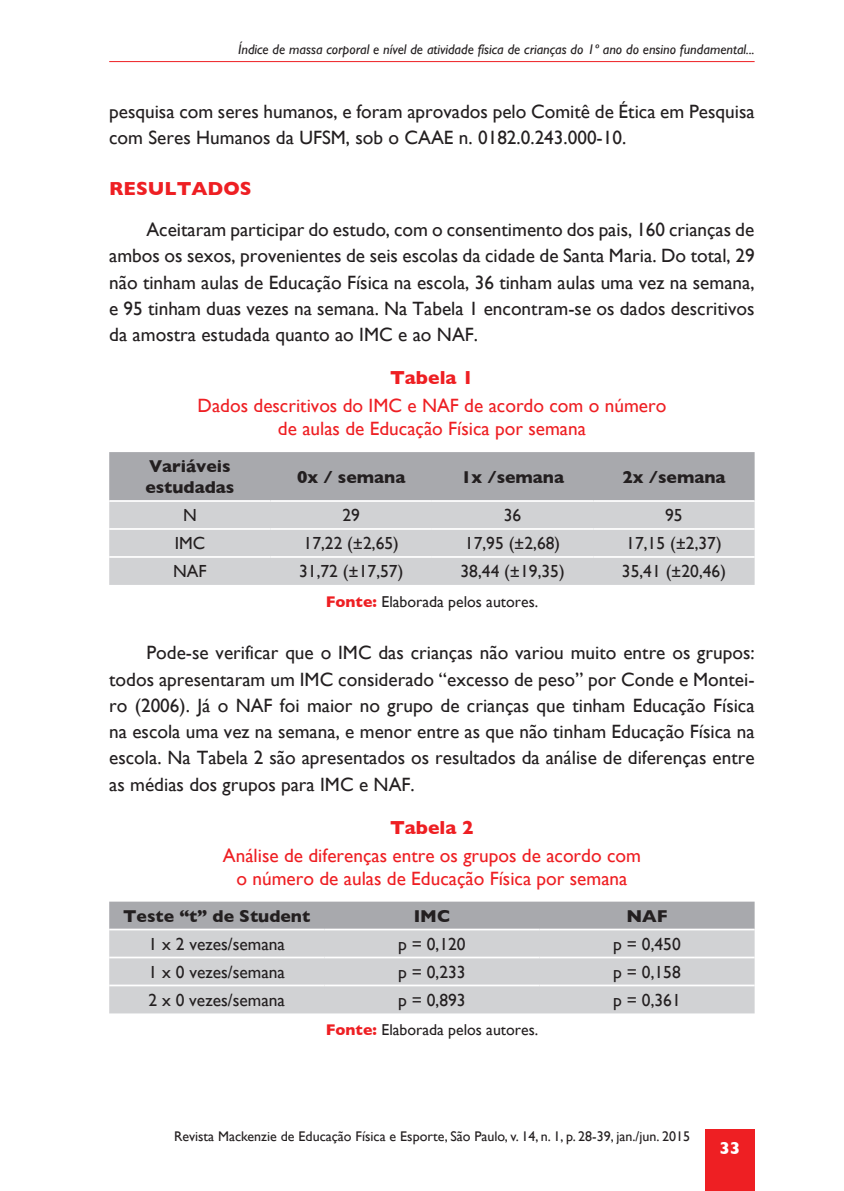
<style>
.page{position:relative;width:844px;height:1191px;background:#fff}
.page>*{position:absolute;margin:0;border:0;box-sizing:border-box;transform-origin:0 0}
.t1{font:19.25px/26.2px "Gill Sans";color:#231f20;text-align:justify}
.t2{font:19.25px/23.1px "Gill Sans";color:#ee1f23;text-align:center}
.t3{font:700 19.25px "Gill Sans";color:#ee1f23}
.t4{font:17.5px "Gill Sans";color:#231f20}
.t5{font:700 17.5px/21px "Gill Sans";color:#231f20}
.t6{font:700 17.5px "Gill Sans";color:#fff}
.t7{font:15.75px "Gill Sans";color:#231f20}
.t8{font:italic 14px "Gill Sans";color:#231f20}
.t9{font:14px "Gill Sans";color:#231f20}
.s1{font-weight:700;color:#ee1f23}
</style>
<div class="page">
<div style="left:704px;top:1129px;width:50px;height:62px;background:#ee1f23"></div>
<hr style="left:109px;top:61px;width:645px;height:1px;background:#ee1f23">
<div style="left:109px;top:452px;width:645px;height:48px;background:#a8a9ad"></div>
<div style="left:109px;top:502px;width:645px;height:83px;background:#d1d2d4"></div>
<hr style="left:109px;top:528px;width:161px;height:2px;background:#fff">
<hr style="left:270px;top:528px;width:162px;height:2px;background:#fff">
<hr style="left:432px;top:528px;width:161px;height:2px;background:#fff">
<hr style="left:593px;top:528px;width:161px;height:2px;background:#fff">
<hr style="left:109px;top:556px;width:161px;height:2px;background:#fff">
<hr style="left:270px;top:556px;width:162px;height:2px;background:#fff">
<hr style="left:432px;top:556px;width:161px;height:2px;background:#fff">
<hr style="left:593px;top:556px;width:161px;height:2px;background:#fff">
<div style="left:109px;top:901px;width:645px;height:27px;background:#a8a9ad"></div>
<div style="left:109px;top:930px;width:645px;height:83px;background:#d1d2d4"></div>
<hr style="left:109px;top:956px;width:215px;height:2px;background:#fff">
<hr style="left:324px;top:956px;width:215px;height:2px;background:#fff">
<hr style="left:539px;top:956px;width:215px;height:2px;background:#fff">
<hr style="left:109px;top:984px;width:215px;height:2px;background:#fff">
<hr style="left:324px;top:984px;width:215px;height:2px;background:#fff">
<hr style="left:539px;top:984px;width:215px;height:2px;background:#fff">
<p class="t8" style="left:238px;top:42px;width:518px">Índice de massa corporal e nível de atividade física de crianças do 1º ano do ensino fundamental...</p>
<p class="t1" style="left:109px;top:98px;width:646px">pesquisa com seres humanos, e foram aprovados pelo Comitê de Ética em Pesquisa com Seres Humanos da UFSM, sob o CAAE n. 0182.0.243.000‑10.</p>
<p class="t3" style="left:109px;top:173px;width:144px">RESULTADOS</p>
<p class="t1" style="left:109px;top:216px;width:646px;text-indent:37px">Aceitaram participar do estudo, com o consentimento dos pais, 160 crianças de ambos os sexos, provenientes de seis escolas da cidade de Santa Maria. Do total, 29 não tinham aulas de Educação Física na escola, 36 tinham aulas uma vez na semana, e 95 tinham duas vezes na semana. Na Tabela 1 encontram‑se os dados descritivos da amostra estudada quanto ao IMC e ao NAF.</p>
<p class="t3" style="left:390px;top:362px;width:85px">Tabela 1</p>
<p class="t2" style="left:197px;top:394px;width:470px">Dados descritivos do IMC e NAF de acordo com o número de aulas de Educação Física por semana</p>
<p class="t5" style="left:145px;top:455px;width:90px">Variáveis estudadas</p>
<p class="t5" style="left:297px;top:466px;width:110px">0x / semana</p>
<p class="t5" style="left:461px;top:466px;width:104px">1x /semana</p>
<p class="t5" style="left:622px;top:466px;width:104px">2x /semana</p>
<p class="t4" style="left:183px;top:505px;width:15px">N</p>
<p class="t4" style="left:342px;top:505px;width:19px">29</p>
<p class="t4" style="left:503px;top:505px;width:19px">36</p>
<p class="t4" style="left:665px;top:505px;width:19px">95</p>
<p class="t4" style="left:175px;top:533px;width:32px">IMC</p>
<p class="t4" style="left:303px;top:533px;width:97px">17,22 (±2,65)</p>
<p class="t4" style="left:465px;top:533px;width:97px">17,95 (±2,68)</p>
<p class="t4" style="left:626px;top:533px;width:97px">17,15 (±2,37)</p>
<p class="t4" style="left:173px;top:561px;width:35px">NAF</p>
<p class="t4" style="left:299px;top:561px;width:106px">31,72 (±17,57)</p>
<p class="t4" style="left:460px;top:561px;width:106px">38,44 (±19,35)</p>
<p class="t4" style="left:621px;top:561px;width:106px">35,41 (±20,46)</p>
<p class="t7" style="left:325px;top:592px;width:214px"><span class="s1">Fonte:</span> Elaborada pelos autores.</p>
<p class="t1" style="left:109px;top:639px;width:646px;text-indent:37px">Pode‑se verificar que o IMC das crianças não variou muito entre os grupos: todos apresentaram um IMC considerado “excesso de peso” por Conde e Montei‑ ro (2006). Já o NAF foi maior no grupo de crianças que tinham Educação Física na escola uma vez na semana, e menor entre as que não tinham Educação Física na escola. Na Tabela 2 são apresentados os resultados da análise de diferenças entre as médias dos grupos para IMC e NAF.</p>
<p class="t3" style="left:390px;top:811px;width:85px">Tabela 2</p>
<p class="t2" style="left:223px;top:843px;width:419px">Análise de diferenças entre os grupos de acordo com o número de aulas de Educação Física por semana</p>
<p class="t5" style="left:123px;top:904px;width:188px">Teste “t” de Student</p>
<p class="t5" style="left:413px;top:904px;width:38px">IMC</p>
<p class="t5" style="left:626px;top:904px;width:43px">NAF</p>
<p class="t4" style="left:148px;top:933px;width:138px">1 x 2 vezes/semana</p>
<p class="t4" style="left:398px;top:933px;width:69px">p = 0,120</p>
<p class="t4" style="left:613px;top:933px;width:69px">p = 0,450</p>
<p class="t4" style="left:148px;top:961px;width:138px">1 x 0 vezes/semana</p>
<p class="t4" style="left:398px;top:961px;width:69px">p = 0,233</p>
<p class="t4" style="left:613px;top:961px;width:69px">p = 0,158</p>
<p class="t4" style="left:148px;top:989px;width:138px">2 x 0 vezes/semana</p>
<p class="t4" style="left:398px;top:989px;width:69px">p = 0,893</p>
<p class="t4" style="left:613px;top:989px;width:69px">p = 0,361</p>
<p class="t7" style="left:325px;top:1020px;width:214px"><span class="s1">Fonte:</span> Elaborada pelos autores.</p>
<p class="t9" style="left:174px;top:1127px;width:517px">Revista Mackenzie de Educação Física e Esporte, São Paulo, v. 14, n. 1, p. 28-39, jan./jun. 2015</p>
<p class="t6" style="left:719px;top:1134px;width:22px">33</p>
</div>
